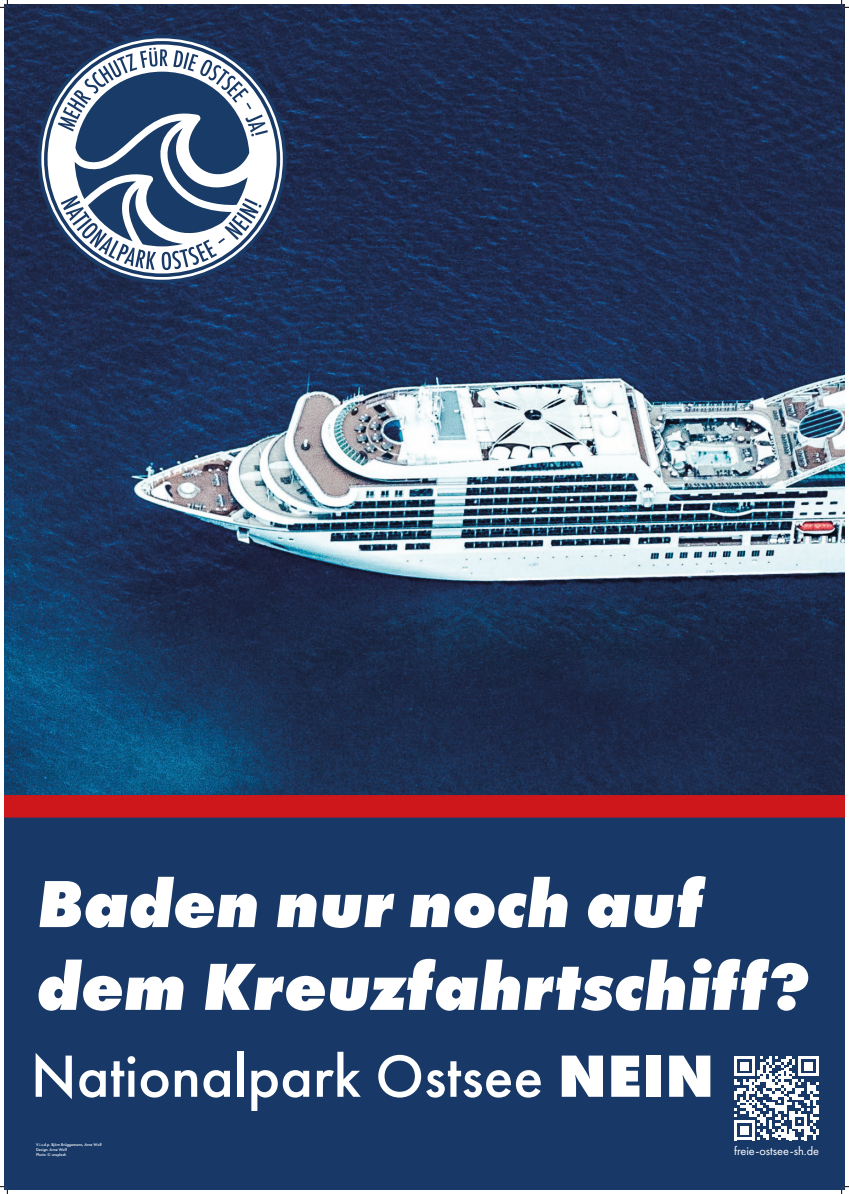
<style>
.page{position:relative;width:849px;height:1194px;background:#fff}
.page>*{position:absolute;margin:0;border:0;box-sizing:border-box;transform-origin:0 0}
.t1{font:italic 800 68.95px/82.7px "Futura PT";color:#fff}
.t2{font:500 61.77px "Futura PT";color:#fff}
.t3{font:12.35px "Futura PT";color:#fff}
.t4{font:500 4.2px/5px "Futura PT";color:#fff}
.s1{font-weight:800}
</style>
<div class="page">
<div style="left:4px;top:801px;width:840px;height:388px;background:#183967"></div>
<img style="left:4px;top:4px;width:840px;height:791px">
<div style="left:4px;top:795px;width:840px;height:22px;background:#cd171a"></div>
<svg style="left:39px;top:36px;width:245px;height:245px"></svg>
<svg style="left:58px;top:47px;width:210px;height:223px"></svg>
<svg style="left:734px;top:1056px;width:84px;height:84px"></svg>
<svg style="left:0;top:0;width:8px;height:8px"></svg>
<svg style="left:0;top:1186px;width:8px;height:7px"></svg>
<svg style="left:841px;top:0;width:7px;height:8px"></svg>
<svg style="left:841px;top:1186px;width:7px;height:7px"></svg>
<p class="t1" style="left:37px;top:861px;width:773px">Baden nur noch auf dem Kreuzfahrtschiff?</p>
<p class="t2" style="left:31px;top:1038px;width:685px">Nationalpark Ostsee <span class="s1">NEIN</span></p>
<p class="t4" style="left:36px;top:1142px;width:67px">V.i.s.d.p. Björn Brüggemann, Arne Wolf</p>
<p class="t4" style="left:36px;top:1147px;width:32px">Design: Arne Wolf<br>Photo: © unsplash</p>
<p class="t3" style="left:733px;top:1143px;width:87px">freie-ostsee-sh.de</p>
</div>
